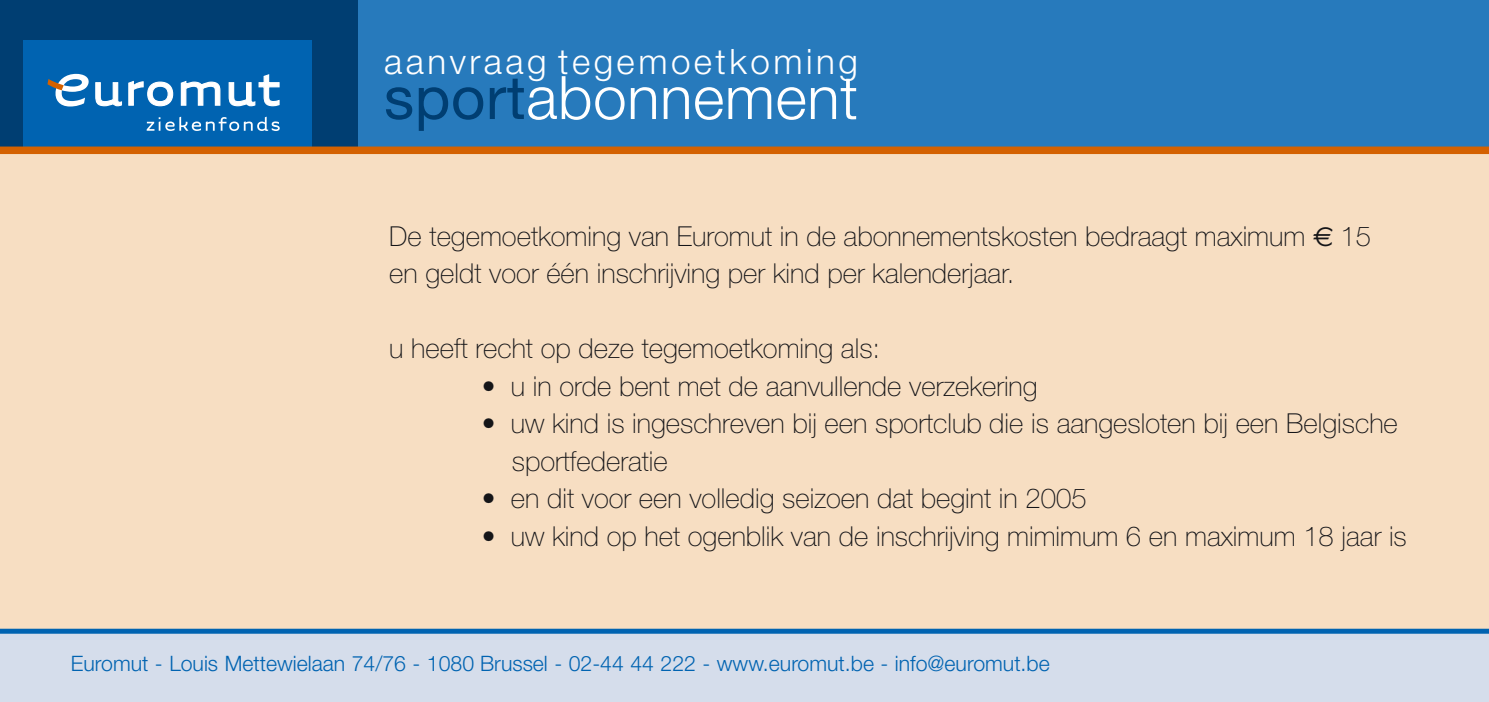
<style>
.page{position:relative;width:1489px;height:702px;background:#fff}
.page>*{position:absolute;margin:0;border:0;box-sizing:border-box;transform-origin:0 0}
.t1{font:300 60px "Helvetica Neue";letter-spacing:.01em;color:#fff}
.t2{font:300 35px "Helvetica Neue";letter-spacing:.1em;color:#fff}
.t3{font:100 27.5px/37.5px "Helvetica Neue";color:#151518}
.t4{font:300 21.25px "Helvetica Neue";color:#0063b1}
.s1{font-weight:400;color:#003e72}
.s2{font-family:"Euro Sans";font-weight:400}
</style>
<div class="page">
<div style="left:0;top:154px;width:1488px;height:477px;background:#f7dec2"></div>
<div style="left:0;top:633px;width:1488px;height:69px;background:#d5ddeb"></div>
<div style="left:1px;top:0;width:1487px;height:152px;background:#277abc"></div>
<div style="left:0;top:0;width:358px;height:154px;background:#003e72"></div>
<div style="left:23px;top:41px;width:289px;height:106px;background:#0063b1"></div>
<svg style="left:47px;top:74px;width:42px;height:32px"></svg>
<svg style="left:95px;top:80px;width:79px;height:27px"></svg>
<svg style="left:180px;top:80px;width:41px;height:26px"></svg>
<svg style="left:228px;top:74px;width:52px;height:33px"></svg>
<svg style="left:147px;top:117px;width:133px;height:14px"></svg>
<div style="left:0;top:146px;width:1488px;height:8px;background:#d46100"></div>
<div style="left:0;top:628px;width:1488px;height:5px;background:#0063b1"></div>
<p class="t2" style="left:384px;top:40px;width:475px">aanvraag tegemoetkoming</p>
<p class="t1" style="left:384px;top:61px;width:475px"><span class="s1">sport</span>abonnement</p>
<p class="t3" style="left:389px;top:217px;width:983px">De tegemoetkoming van Euromut in de abonnementskosten bedraagt maximum <span class="s2">€</span> 15</p>
<p class="t3" style="left:389px;top:255px;width:626px">en geldt voor één inschrijving per kind per kalenderjaar.</p>
<p class="t3" style="left:389px;top:330px;width:492px">u heeft recht op deze tegemoetkoming als:</p>
<p class="t3" style="left:482px;top:367px;width:557px">• u in orde bent met de aanvullende verzekering</p>
<p class="t3" style="left:512px;top:405px;width:887px;text-indent:-30px">• uw kind is ingeschreven bij een sportclub die is aangesloten bij een Belgische sportfederatie</p>
<p class="t3" style="left:482px;top:480px;width:606px">• en dit voor een volledig seizoen dat begint in 2005</p>
<p class="t3" style="left:482px;top:517px;width:926px">• uw kind op het ogenblik van de inschrijving mimimum 6 en maximum 18 jaar is</p>
<p class="t4" style="left:71px;top:650px;width:980px">Euromut - Louis Mettewielaan 74/76 - 1080 Brussel - 02-44 44 222 - www.euromut.be - info@euromut.be</p>
</div>
